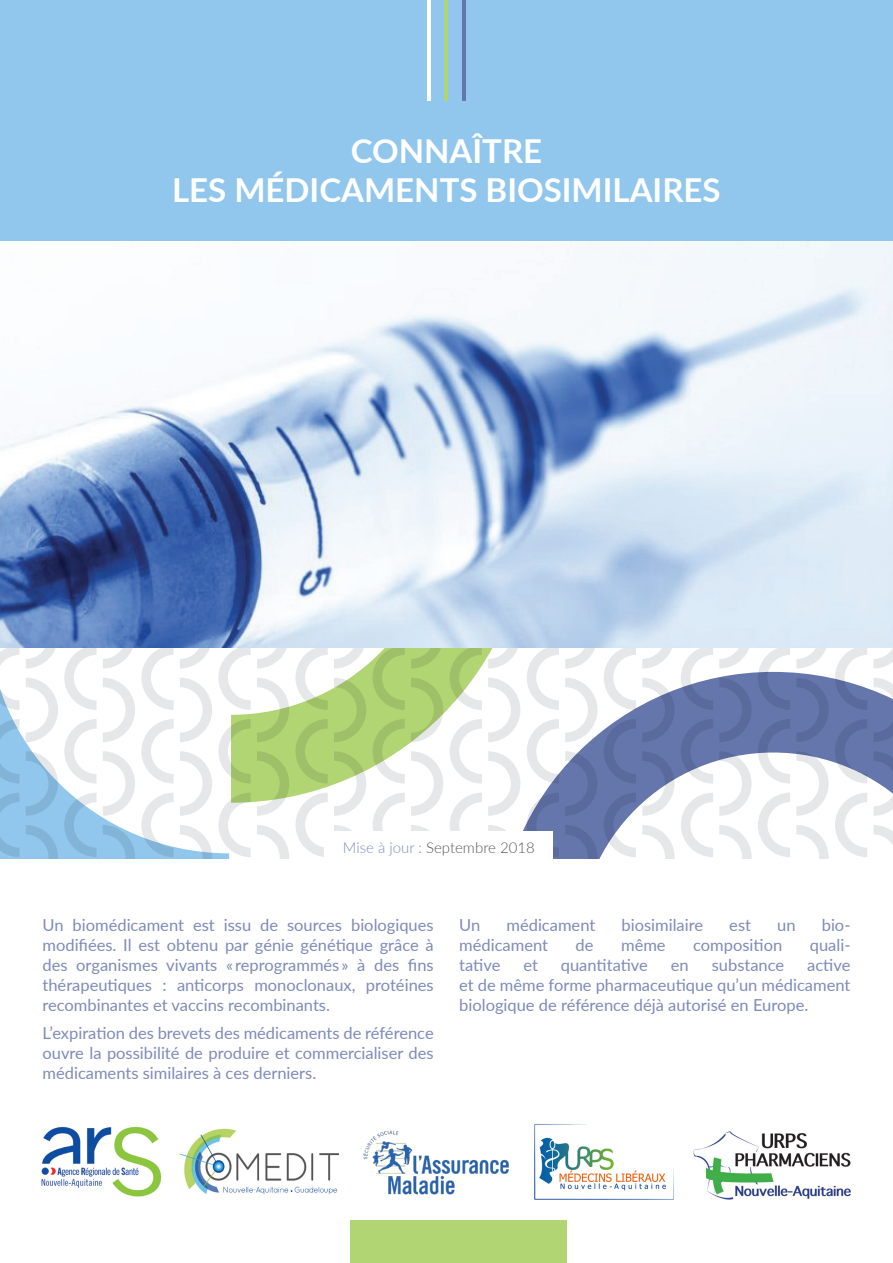
<style>
.page{position:relative;width:893px;height:1263px;background:#fff}
.page>*{position:absolute;margin:0;border:0;box-sizing:border-box;transform-origin:0 0}
.t1{font:700 33px/39.6px "Lato";color:#fff;text-align:center}
.t2{font:16.5px/19.8px "Lato";color:#7e8ab9;text-align:justify}
.t3{font:300 15px "Lato";color:#57585a}
.s1{color:#7e8ab9}
</style>
<div class="page">
<svg style="left:719px;top:647px;width:33px;height:21px"></svg>
<svg style="left:796px;top:647px;width:33px;height:21px"></svg>
<svg style="left:873px;top:647px;width:20px;height:21px"></svg>
<svg style="left:565px;top:647px;width:32px;height:21px"></svg>
<svg style="left:642px;top:647px;width:32px;height:21px"></svg>
<svg style="left:229px;top:647px;width:2px;height:56px"></svg>
<svg style="left:681px;top:647px;width:32px;height:25px"></svg>
<svg style="left:758px;top:647px;width:32px;height:25px"></svg>
<svg style="left:835px;top:647px;width:32px;height:25px"></svg>
<svg style="left:529px;top:647px;width:30px;height:25px"></svg>
<svg style="left:604px;top:647px;width:32px;height:25px"></svg>
<svg style="left:229px;top:726px;width:2px;height:51px"></svg>
<svg style="left:257px;top:803px;width:25px;height:13px"></svg>
<svg style="left:334px;top:803px;width:25px;height:13px"></svg>
<svg style="left:411px;top:803px;width:26px;height:13px"></svg>
<svg style="left:488px;top:805px;width:9px;height:11px"></svg>
<svg style="left:229px;top:800px;width:22px;height:57px"></svg>
<svg style="left:257px;top:825px;width:32px;height:34px"></svg>
<svg style="left:295px;top:803px;width:29px;height:54px"></svg>
<svg style="left:334px;top:825px;width:18px;height:6px"></svg>
<svg style="left:373px;top:803px;width:25px;height:28px"></svg>
<svg style="left:411px;top:825px;width:18px;height:6px"></svg>
<svg style="left:450px;top:803px;width:25px;height:28px"></svg>
<svg style="left:488px;top:825px;width:9px;height:6px"></svg>
<svg style="left:0;top:647px;width:229px;height:212px"></svg>
<svg style="left:231px;top:647px;width:298px;height:156px"></svg>
<svg style="left:497px;top:672px;width:396px;height:187px"></svg>
<div style="left:0;top:0;width:893px;height:242px;background:#91c7ec"></div>
<img style="left:0;top:241px;width:893px;height:406px">
<hr style="left:428px;top:0;width:3px;height:101px;background:#fff">
<hr style="left:445px;top:0;width:3px;height:101px;background:#b1d573">
<hr style="left:462px;top:0;width:3px;height:101px;background:#6476ab">
<div style="left:325px;top:831px;width:228px;height:47px;background:#fff"></div>
<img style="left:179px;top:1128px;width:161px;height:67px">
<img style="left:41px;top:1127px;width:121px;height:70px">
<img style="left:363px;top:1130px;width:146px;height:65px">
<img style="left:693px;top:1131px;width:158px;height:69px">
<div style="left:350px;top:1220px;width:216px;height:43px;background:#b1d573"></div>
<img style="left:534px;top:1124px;width:140px;height:76px">
<p class="t1" style="left:172px;top:129px;width:550px">CONNAÎTRE<br>LES MÉDICAMENTS BIOSIMILAIRES</p>
<p class="t3" style="left:343px;top:837px;width:193px"><span class="s1">Mise à jour :</span> Septembre 2018</p>
<p class="t2" style="left:43px;top:915px;width:393px">Un biomédicament est issu de sources biologiques modifiées. Il est obtenu par génie génétique grâce à des organismes vivants « reprogrammés » à des fins thérapeutiques : anticorps monoclonaux, protéines recombinantes et vaccins recombinants.</p>
<p class="t2" style="left:43px;top:1022px;width:393px">L’expiration des brevets des médicaments de référence ouvre la possibilité de produire et commercialiser des médicaments similaires à ces derniers.</p>
<p class="t2" style="left:459px;top:915px;width:23px">Un</p>
<p class="t2" style="left:506px;top:915px;width:90px">médicament</p>
<p class="t2" style="left:621px;top:915px;width:83px">biosimilaire</p>
<p class="t2" style="left:729px;top:915px;width:23px">est</p>
<p class="t2" style="left:777px;top:915px;width:20px">un</p>
<p class="t2" style="left:822px;top:915px;width:30px">bio-</p>
<p class="t2" style="left:459px;top:934px;width:90px">médicament</p>
<p class="t2" style="left:576px;top:934px;width:19px">de</p>
<p class="t2" style="left:621px;top:934px;width:46px">même</p>
<p class="t2" style="left:693px;top:934px;width:91px">composition</p>
<p class="t2" style="left:810px;top:934px;width:42px">quali-</p>
<p class="t2" style="left:459px;top:954px;width:43px">tative</p>
<p class="t2" style="left:523px;top:954px;width:16px">et</p>
<p class="t2" style="left:561px;top:954px;width:89px">quantitative</p>
<p class="t2" style="left:671px;top:954px;width:19px">en</p>
<p class="t2" style="left:712px;top:954px;width:74px">substance</p>
<p class="t2" style="left:459px;top:954px;width:393px;text-indent:348px">active et de même forme pharmaceutique qu’un médicament biologique de référence déjà autorisé en Europe.</p>
</div>
